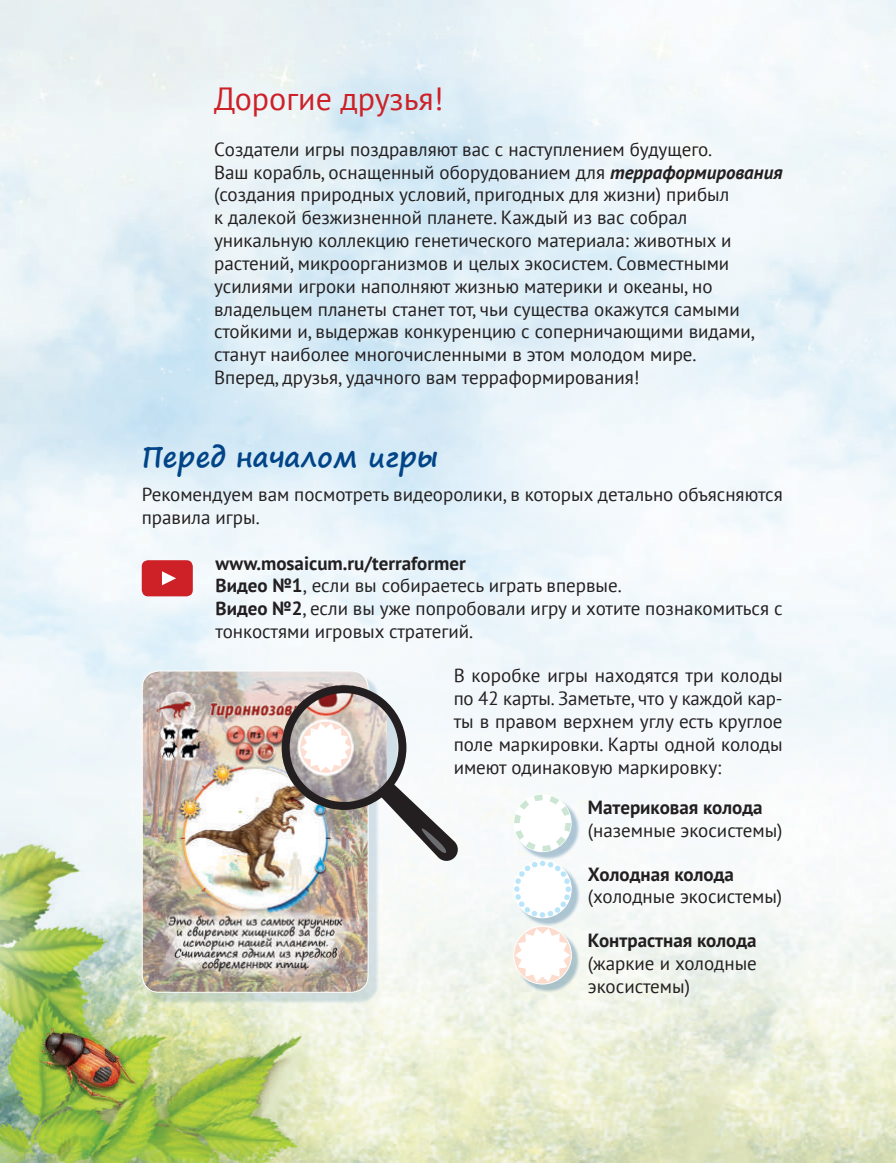
<style>
.page{position:relative;width:896px;height:1163px;background:#fff}
.page>*{position:absolute;margin:0;border:0;box-sizing:border-box;transform-origin:0 0}
.t1{font:32px "PT Sans";color:#cd2027}
.t2{font:700 28px "Segoe Print";color:#014487}
.t3{font:19px/22.8px "PT Sans";color:#231f20}
.t4{font:700 19px "PT Sans";color:#231f20}
.s1{font-weight:700;font-style:italic}
.s2{font-weight:700}
</style>
<div class="page">
<img style="left:0;top:0;width:896px;height:1162px">
<div style="left:142px;top:560px;width:51px;height:36px;background:#cd2027;border-radius:6px"></div>
<svg style="left:162px;top:571px;width:14px;height:14px"></svg>
<div style="left:516px;top:862px;width:64px;height:64px;background:#004a7b;opacity:.3"></div>
<svg style="left:514px;top:860px;width:57px;height:57px"></svg>
<div style="left:516px;top:796px;width:64px;height:64px;background:#004a7b;opacity:.3"></div>
<svg style="left:514px;top:794px;width:57px;height:57px"></svg>
<div style="left:516px;top:928px;width:64px;height:64px;background:#004a7b;opacity:.3"></div>
<div style="left:513px;top:925px;width:59px;height:59px;border:1px solid #fff;border-radius:50%"></div>
<svg style="left:515px;top:928px;width:55px;height:53px"></svg>
<div style="left:148px;top:676px;width:231px;height:327px;background:#004a7b;opacity:.15"></div>
<img style="left:142px;top:671px;width:226px;height:321px">
<div style="left:142px;top:670px;width:227px;height:322px;border:1px solid #fff;border-radius:17px"></div>
<img style="left:282px;top:685px;width:105px;height:124px">
<svg style="left:300px;top:721px;width:51px;height:51px"></svg>
<svg style="left:378px;top:711px;width:81px;height:150px"></svg>
<div style="left:282px;top:685px;width:124px;height:124px;border:8px solid #231f20;border-radius:50%"></div>
<h1 class="t1" style="left:214px;top:78px;width:231px">Дорогие друзья!</h1>
<p class="t3" style="left:214px;top:137px;width:570px">Cоздатели игры поздравляют вас с наступлением будущего.<br>Ваш корабль, оснащенный оборудованием для <span class="s1">терраформирования </span>(создания природных условий, пригодных для жизни) прибыл<br>к далекой безжизненной планете. Каждый из вас собрал уникальную коллекцию генетического материала: животных и растений, микроорганизмов и целых экосистем. Совместными усилиями игроки наполняют жизнью материки и океаны, но владельцем планеты станет тот, чьи существа окажутся самыми стойкими и, выдержав конкуренцию с соперничающими видами, станут наиболее многочисленными в этом молодом мире.<br>Вперед, друзья, удачного вам терраформирования!</p>
<h2 class="t2" style="left:142px;top:431px;width:298px">Перед началом игры</h2>
<p class="t3" style="left:142px;top:482px;width:642px">Рекомендуем вам посмотреть видеоролики, в которых детально объясняются правила игры.</p>
<p class="t3" style="left:215px;top:551px;width:568px"><span class="s2">www.mosaicum.ru/terraformer<br>Видео №1</span>, если вы собираетесь играть впервые.<br><span class="s2">Видео №2</span>, если вы уже попробовали игру и хотите познакомиться с тонкостями игровых стратегий.</p>
<p class="t3" style="left:454px;top:663px;width:330px;text-align:justify">В коробке игры находятся три колоды по 42 карты. Заметьте, что у каждой кар&shy;ты в правом верхнем углу есть круглое поле маркировки. Карты одной колоды имеют одинаковую маркировку:</p>
<p class="t4" style="left:588px;top:795px;width:176px">Материковая колода</p>
<p class="t3" style="left:588px;top:818px;width:196px">(наземные экосистемы)</p>
<p class="t4" style="left:588px;top:861px;width:148px">Холодная колода</p>
<p class="t3" style="left:588px;top:884px;width:196px">(холодные экосистемы)</p>
<p class="t4" style="left:588px;top:927px;width:170px">Контрастная колода</p>
<p class="t3" style="left:588px;top:951px;width:170px">(жаркие и холодные экосистемы)</p>
</div>
